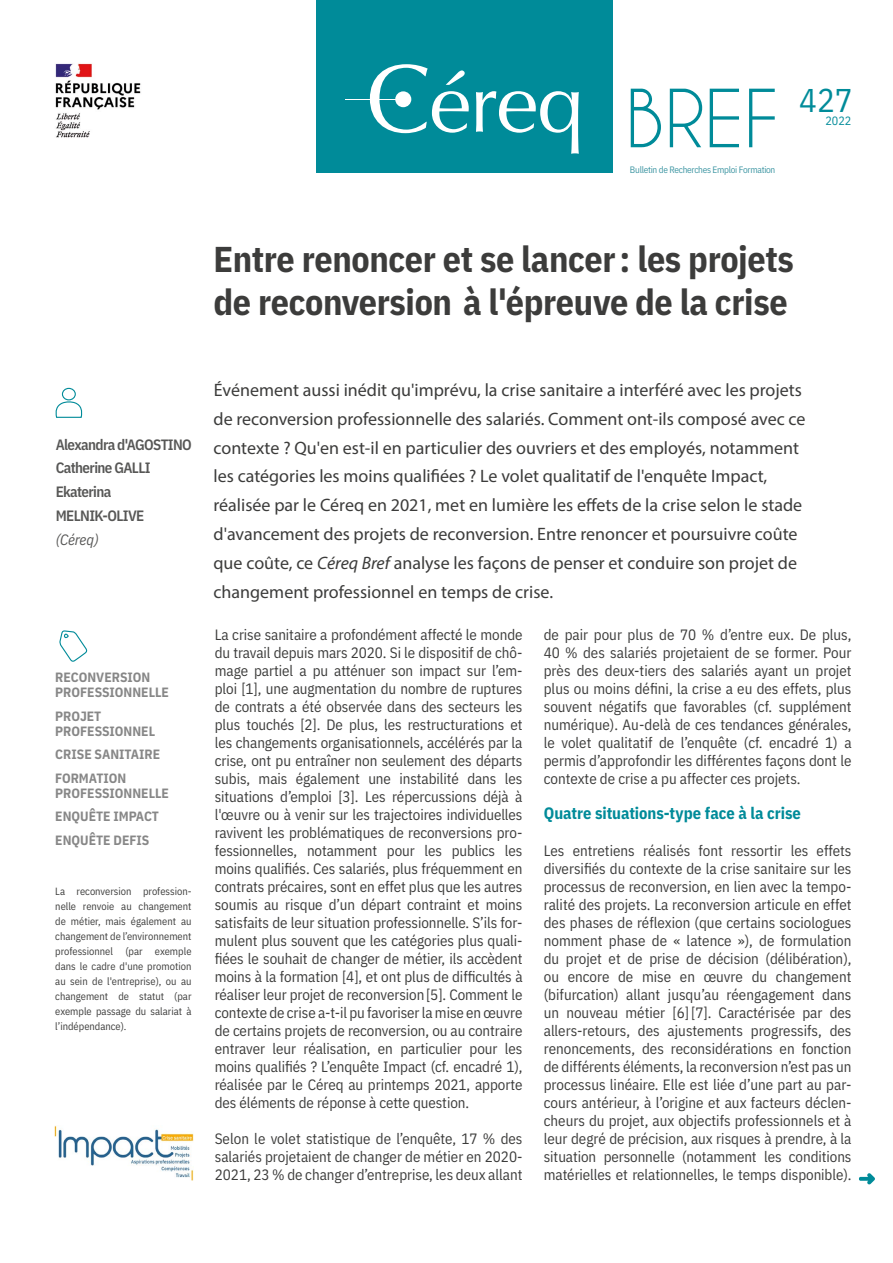
<style>
.page{position:relative;width:893px;height:1263px;background:#fff}
.page>*{position:absolute;margin:0;border:0;box-sizing:border-box;transform-origin:0 0}
.t1{font:75px "Caviar Dreams";color:#008b99}
.t2{font:700 36px/43.2px "IBM Plex Sans Cond";letter-spacing:-.01em;color:#3c3c3b}
.t3{font:33px "IBM Plex Sans Cond";color:#008b99}
.t4{font:18px/28.8px "Myriad Pro";color:#3c3c3b}
.t5{font:700 16.5px "IBM Plex Sans Cond";letter-spacing:-.005em;color:#008b99}
.t6{font:15px/18px "IBM Plex Sans Cond";letter-spacing:-.005em;color:#3c3c3b;text-align:justify}
.t7{font:600 15px/23.7px "IBM Plex Sans Cond";letter-spacing:-.04em;color:#575756}
.t8{font:italic 15px "IBM Plex Sans Cond";letter-spacing:-.01em;color:#575756}
.t9{font:700 13.5px/23.5px "IBM Plex Sans Cond";color:#878787}
.t10{font:12px "IBM Plex Sans Cond";color:#008b99}
.t11{font:10.5px/15px "IBM Plex Sans Cond";color:#3c3c3b;text-align:justify}
.t12{font:9.3px "IBM Plex Sans Cond";letter-spacing:-.03em;color:#3c95a2}
.s1{font-style:italic}
</style>
<div class="page">
<div style="left:62px;top:388px;width:14px;height:12px;border:1px solid #008b99;border-radius:50%"></div>
<svg style="left:55px;top:400px;width:28px;height:18px"></svg>
<svg style="left:59px;top:630px;width:29px;height:32px"></svg>
<svg style="left:859px;top:1173px;width:16px;height:11px"></svg>
<div style="left:316px;top:0;width:296px;height:173px;background:#008b99"></div>
<img style="left:55px;top:63px;width:86px;height:75px">
<hr style="left:346px;top:99px;width:62px;height:1px;background:#fff">
<svg style="left:370px;top:64px;width:99px;height:69px"></svg>
<svg style="left:476px;top:91px;width:103px;height:63px"></svg>
<div style="left:395px;top:91px;width:16px;height:16px;background:#fff;border-radius:50%"></div>
<img style="left:54px;top:1126px;width:140px;height:54px">
<h1 class="t1" style="left:625px;top:78px;width:156px">BREF</h1>
<p class="t12" style="left:630px;top:162px;width:147px">Bulletin de Recherches Emploi Formation</p>
<h3 class="t3" style="left:799px;top:75px;width:55px">427</h3>
<p class="t10" style="left:825px;top:111px;width:27px">2022</p>
<h2 class="t2" style="left:213px;top:235px;width:582px">Entre renoncer et se lancer: les projets de reconversion à l'épreuve de la crise</h2>
<p class="t7" style="left:56px;top:431px;width:138px">Alexandra d'AGOSTINO<br>Catherine GALLI<br>Ekaterina<br>MELNIK-OLIVE</p>
<p class="t8" style="left:56px;top:528px;width:44px">(Céreq)</p>
<p class="t9" style="left:55px;top:669px;width:115px;line-height:15px">RECONVERSION<br>PROFESSIONNELLE</p>
<p class="t9" style="left:55px;top:707px;width:101px;line-height:15px">PROJET<br>PROFESSIONNEL</p>
<p class="t9" style="left:55px;top:741px;width:107px">CRISE SANITAIRE<br>FORMATION</p>
<p class="t9" style="left:55px;top:780px;width:115px">PROFESSIONNELLE<br>ENQUÊTE IMPACT<br>ENQUÊTE DEFIS</p>
<p class="t11" style="left:55px;top:883px;width:138px">La reconversion profession&shy;nelle renvoie au changement de métier, mais également au changement de l’environnement professionnel (par exemple dans le cadre d'une promotion au sein de l'entreprise), ou au changement de statut (par exemple passage du salariat à l’indépendance).</p>
<p class="t4" style="left:213px;top:375px;width:594px">Événement aussi inédit qu'imprévu, la crise sanitaire a interféré avec les projets de reconversion professionnelle des salariés. Comment ont-ils composé avec ce contexte ? Qu'en est-il en particulier des ouvriers et des employés, notamment les catégories les moins qualifiées ? Le volet qualitatif de l'enquête Impact, réalisée par le Céreq en 2021, met en lumière les effets de la crise selon le stade d'avancement des projets de reconversion. Entre renoncer et poursuivre coûte que coûte, ce <span class="s1">Céreq Bref</span> analyse les façons de penser et conduire son projet de changement professionnel en temps de crise.</p>
<p class="t6" style="left:215px;top:624px;width:309px">La crise sanitaire a profondément affecté le monde du travail depuis mars 2020. Si le dispositif de chô&shy;mage partiel a pu atténuer son impact sur l’em&shy;ploi [1], une augmentation du nombre de ruptures de contrats a été observée dans des secteurs les plus touchés [2]. De plus, les restructurations et les changements organisationnels, accélérés par la crise, ont pu entraîner non seulement des départs subis, mais également une instabilité dans les situations d’emploi [3]. Les répercussions déjà à l'œuvre ou à venir sur les trajectoires individuelles ravivent les problématiques de reconversions pro&shy;fessionnelles, notamment pour les publics les moins qualifiés. Ces salariés, plus fréquemment en contrats précaires, sont en effet plus que les autres soumis au risque d’un départ contraint et moins satisfaits de leur situation professionnelle. S’ils for&shy;mulent plus souvent que les catégories plus quali&shy;fiées le souhait de changer de métier, ils accèdent moins à la formation [4], et ont plus de difficultés à réaliser leur projet de reconversion[5]. Comment le contexte de crise a-t-il pu favoriser la mise en œuvre de certains projets de reconversion, ou au contraire entraver leur réalisation, en particulier pour les moins qualifiés ? L’enquête Impact (cf. encadré 1), réalisée par le Céreq au printemps 2021, apporte des éléments de réponse à cette question.</p>
<p class="t6" style="left:215px;top:1128px;width:309px">Selon le volet statistique de l’enquête, 17 % des salariés projetaient de changer de métier en 2020- 2021, 23 % de changer d’entreprise, les deux allant</p>
<p class="t6" style="left:544px;top:624px;width:309px">de pair pour plus de 70 % d’entre eux. De plus, 40 % des salariés projetaient de se former. Pour près des deux-tiers des salariés ayant un projet plus ou moins défini, la crise a eu des effets, plus souvent négatifs que favorables (cf. supplément numérique). Au-delà de ces tendances générales, le volet qualitatif de l’enquête (cf. encadré 1) a permis d’approfondir les différentes façons dont le contexte de crise a pu affecter ces projets.</p>
<p class="t5" style="left:544px;top:800px;width:259px">Quatre situations-type face à la crise</p>
<p class="t6" style="left:544px;top:840px;width:309px">Les entretiens réalisés font ressortir les effets diversifiés du contexte de la crise sanitaire sur les processus de reconversion, en lien avec la tempo&shy;ralité des projets. La reconversion articule en effet des phases de réflexion (que certains sociologues nomment phase de « latence »), de formulation du projet et de prise de décision (délibération), ou encore de mise en œuvre du changement (bifurcation) allant jusqu’au réengagement dans un nouveau métier [6][7]. Caractérisée par des allers-retours, des ajustements progressifs, des renoncements, des reconsidérations en fonction de différents éléments, la reconversion n’est pas un processus linéaire. Elle est liée d’une part au par&shy;cours antérieur, à l’origine et aux facteurs déclen&shy;cheurs du projet, aux objectifs professionnels et à leur degré de précision, aux risques à prendre, à la situation personnelle (notamment les conditions matérielles et relationnelles, le temps disponible).</p>
</div>
